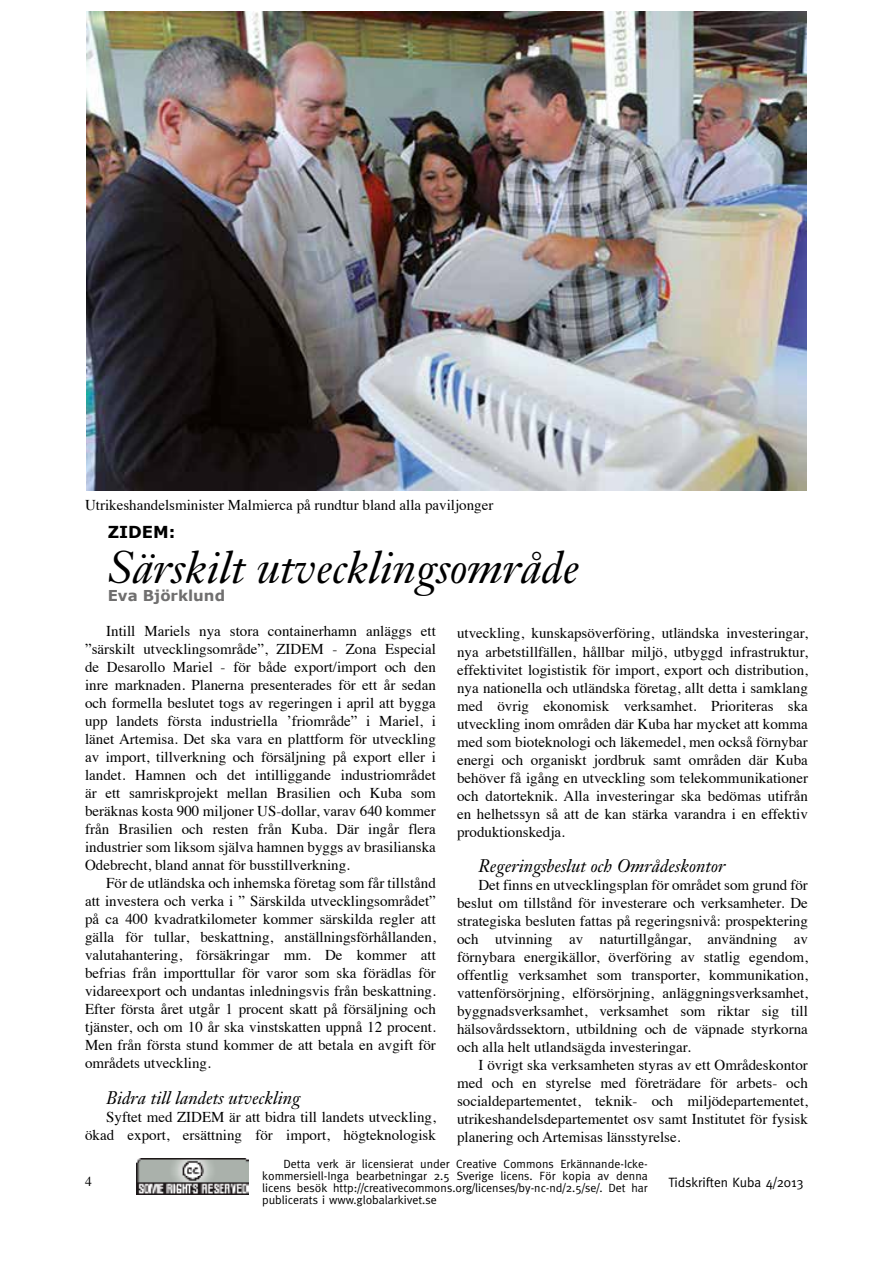
<style>
.page{position:relative;width:893px;height:1263px;background:#fff}
.page>*{position:absolute;margin:0;border:0;box-sizing:border-box;transform-origin:0 0}
.t1{font:italic 45px "Janson Text";color:#000}
.t2{font:italic 18px "Janson Text";color:#000}
.t3{font:700 16.5px "Verdana";color:#000}
.t4{font:15px/18px "Times";color:#000;text-align:justify}
.t5{font:700 15px "Verdana";color:#706f6f}
.t6{font:13.5px "Meta";color:#000}
.t7{font:13.5px "Times";color:#000}
.t8{font:12px/12px "Meta";color:#000;text-align:justify}
</style>
<div class="page">
<img style="left:136px;top:1158px;width:113px;height:36px">
<img style="left:86px;top:11px;width:720px;height:479px">
<p class="t4" style="left:85px;top:495px;width:410px">Utrikeshandelsminister Malmierca på rundtur bland alla paviljonger</p>
<p class="t3" style="left:108px;top:521px;width:69px">ZIDEM:</p>
<h1 class="t1" style="left:108px;top:539px;width:473px">Särskilt utvecklingsområde</h1>
<p class="t5" style="left:108px;top:586px;width:119px">Eva Björklund</p>
<p class="t4" style="left:85px;top:620px;width:352px;text-indent:21px">Intill Mariels nya stora containerhamn anläggs ett ”särskilt utvecklingsområde”, ZIDEM - Zona Especial de Desarollo Mariel - för både export/import och den inre marknaden. Planerna presenterades för ett år sedan och formella beslutet togs av regeringen i april att bygga upp landets första industriella ’friområde” i Mariel, i länet Artemisa. Det ska vara en plattform för utveckling av import, tillverkning och försäljning på export eller i landet. Hamnen och det intilliggande industriområdet är ett samriskprojekt mellan Brasilien och Kuba som beräknas kosta 900 miljoner US-dollar, varav 640 kommer från Brasilien och resten från Kuba. Där ingår flera industrier som liksom själva hamnen byggs av brasilianska Odebrecht, bland annat för busstillverkning.</p>
<p class="t4" style="left:85px;top:872px;width:352px;text-indent:21px">För de utländska och inhemska företag som får tillstånd att investera och verka i ” Särskilda utvecklingsområdet” på ca 400 kvadratkilometer kommer särskilda regler att gälla för tullar, beskattning, anställningsförhållanden, valutahantering, försäkringar mm. De kommer att befrias från importtullar för varor som ska förädlas för vidareexport och undantas inledningsvis från beskattning.<br>Efter första året utgår 1 procent skatt på försäljning och tjänster, och om 10 år ska vinstskatten uppnå 12 procent.<br>Men från första stund kommer de att betala en avgift för områdets utveckling.</p>
<p class="t2" style="left:106px;top:1087px;width:196px">Bidra till landets utveckling</p>
<p class="t4" style="left:85px;top:1107px;width:352px;text-align:right">Syftet med ZIDEM är att bidra till landets utveckling, ökad export, ersättning för import, högteknologisk</p>
<p class="t4" style="left:457px;top:623px;width:352px">utveckling, kunskapsöverföring, utländska investeringar, nya arbetstillfällen, hållbar miljö, utbyggd infrastruktur, effektivitet logististik för import, export och distribution, nya nationella och utländska företag, allt detta i samklang med övrig ekonomisk verksamhet. Prioriteras ska utveckling inom områden där Kuba har mycket att komma med som bioteknologi och läkemedel, men också förnybar energi och organiskt jordbruk samt områden där Kuba behöver få igång en utveckling som telekommunikationer och datorteknik. Alla investeringar ska bedömas utifrån en helhetssyn så att de kan stärka varandra i en effektiv produktionskedja.</p>
<p class="t2" style="left:478px;top:854px;width:248px">Regeringsbeslut och Områdeskontor</p>
<p class="t4" style="left:457px;top:874px;width:352px;text-indent:21px">Det finns en utvecklingsplan för området som grund för beslut om tillstånd för investerare och verksamheter. De strategiska besluten fattas på regeringsnivå: prospektering och utvinning av naturtillgångar, användning av förnybara energikällor, överföring av statlig egendom, offentlig verksamhet som transporter, kommunikation, vattenförsörjning, elförsörjning, anläggningsverksamhet, byggnadsverksamhet, verksamhet som riktar sig till hälsovårdssektorn, utbildning och de väpnade styrkorna och alla helt utlandsägda investeringar.</p>
<p class="t4" style="left:457px;top:1054px;width:352px;text-indent:21px">I övrigt ska verksamheten styras av ett Områdeskontor med och en styrelse med företrädare för arbets- och socialdepartementet, teknik- och miljödepartementet, utrikeshandelsdepartementet osv samt Institutet för fysisk planering och Artemisas länsstyrelse.</p>
<p class="t8" style="left:262px;top:1158px;width:387px;text-indent:21px">Detta verk är licensierat under Creative Commons Erkännande-Icke&shy;kommersiell-Inga bearbetningar 2.5 Sverige licens. För kopia av denna licens besök http://creativecommons.org/licenses/by-nc-nd/2.5/se/. Det har publicerats i www.globalarkivet.se</p>
<p class="t7" style="left:85px;top:1169px;width:8px">4</p>
<p class="t6" style="left:668px;top:1174px;width:137px">Tidskriften Kuba 4/2013</p>
</div>
